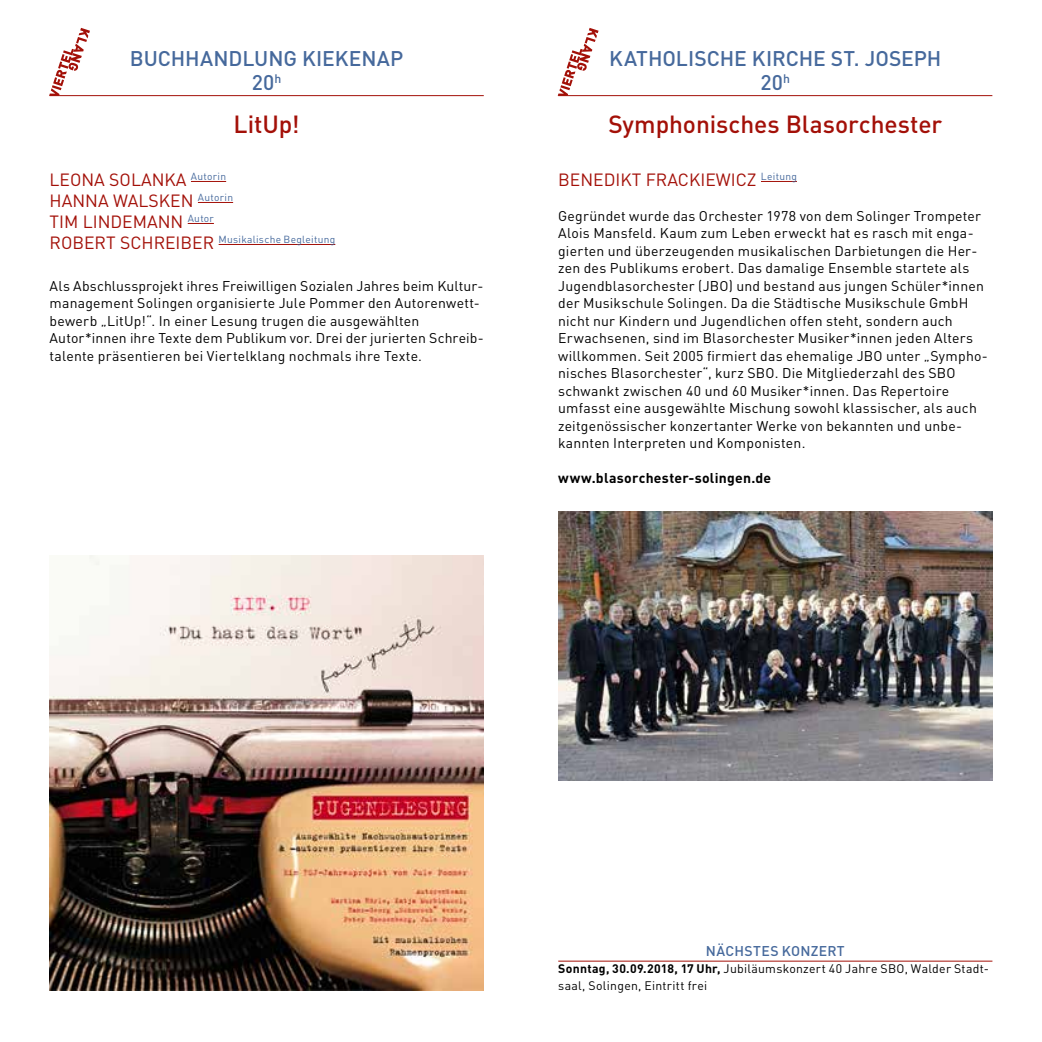
<style>
.page{position:relative;width:1042px;height:1042px;background:#fff}
.page>*{position:absolute;margin:0;border:0;box-sizing:border-box;transform-origin:0 0}
.t1{font:500 24.5px "DIN";letter-spacing:-.005em;color:#a31008}
.t2{font:500 21px/24.5px "DIN";color:#46699c;text-align:center}
.t3{font:17.5px/21px "DIN";color:#a31008}
.t4{font:14px/17.5px "DIN";letter-spacing:.015em;color:#000}
.t5{font:700 14px "DIN";letter-spacing:.02em;color:#000}
.t6{font:500 14px "DIN";letter-spacing:.015em;color:#46699c}
.t7{font:12.25px/16.6px "DIN";letter-spacing:.02em;color:#000}
.t8{font:10.15px "DIN";letter-spacing:.025em;color:#46699c}
.s1{font-size:17.5px;color:#a31008}
.s2{font-weight:700}
</style>
<div class="page">
<svg style="left:49px;top:28px;width:41px;height:68px"></svg>
<svg style="left:558px;top:28px;width:40px;height:67px"></svg>
<hr style="left:761px;top:181px;width:36px;height:1px;background:#a31008">
<hr style="left:558px;top:95px;width:434px;height:1px;background:#a31008">
<img style="left:558px;top:511px;width:434px;height:269px">
<hr style="left:558px;top:960px;width:434px;height:1px;background:#a31008">
<hr style="left:191px;top:181px;width:35px;height:1px;background:#a31008">
<hr style="left:198px;top:202px;width:35px;height:1px;background:#a31008">
<svg style="left:188px;top:223px;width:26px;height:1px"></svg>
<hr style="left:219px;top:244px;width:116px;height:1px;background:#a31008">
<img style="left:50px;top:555px;width:434px;height:436px">
<hr style="left:50px;top:95px;width:434px;height:1px;background:#a31008">
<h2 class="t2" style="left:130px;top:45px;width:275px">BUCHHANDLUNG KIEKENAP<br>20<sup>h</sup></h2>
<h1 class="t1" style="left:234px;top:109px;width:68px">LitUp!</h1>
<p class="t3" style="left:50px;top:168px;width:185px">LEONA SOLANKA <sup>Autorin<br></sup>HANNA WALSKEN <sup>Autorin<br></sup>TIM LINDEMANN <sup>Autor</sup></p>
<p class="t8" style="left:50px;top:233px;width:287px"><span class="s1">ROBERT SCHREIBER</span> Musikalische Begleitung</p>
<p class="t4" style="left:50px;top:276px;width:433px">Als Abschlussprojekt ihres Freiwilligen Sozialen Jahres beim Kultur&shy;management Solingen organisierte Jule Pommer den Autorenwett&shy;bewerb „LitUp!“. In einer Lesung trugen die ausgewählten Autor*innen ihre Texte dem Publikum vor. Drei der jurierten Schreib&shy;talente präsentieren bei Viertelklang nochmals ihre Texte.</p>
<h2 class="t2" style="left:609px;top:45px;width:334px">KATHOLISCHE KIRCHE ST. JOSEPH<br>20<sup>h</sup></h2>
<h1 class="t1" style="left:608px;top:109px;width:335px">Symphonisches Blasorchester</h1>
<p class="t3" style="left:558px;top:168px;width:240px">BENEDIKT FRACKIEWICZ <sup>Leitung</sup></p>
<p class="t4" style="left:558px;top:206px;width:431px">Gegründet wurde das Orchester 1978 von dem Solinger Trompeter Alois Mansfeld. Kaum zum Leben erweckt hat es rasch mit enga&shy;gierten und überzeugenden musikalischen Darbietungen die Her&shy;zen des Publikums erobert. Das damalige Ensemble startete als Jugendblasorchester (JBO) und bestand aus jungen Schüler*innen der Musikschule Solingen. Da die Städtische Musikschule GmbH nicht nur Kindern und Jugendlichen offen steht, sondern auch Erwachsenen, sind im Blasorchester Musiker*innen jeden Alters willkommen. Seit 2005 firmiert das ehemalige JBO unter „Sympho&shy;nisches Blasorchester“, kurz SBO. Die Mitgliederzahl des SBO schwankt zwischen 40 und 60 Musiker*innen. Das Repertoire umfasst eine ausgewählte Mischung sowohl klassischer, als auch zeitgenössischer konzertanter Werke von bekannten und unbe&shy;kannten Interpreten und Komponisten.</p>
<p class="t5" style="left:558px;top:469px;width:215px">www.blasorchester-solingen.de</p>
<p class="t6" style="left:706px;top:942px;width:140px">NÄCHSTES KONZERT</p>
<p class="t7" style="left:558px;top:960px;width:432px"><span class="s2">Sonntag, 30.09.2018, 17 Uhr,</span> Jubiläumskonzert 40 Jahre SBO, Walder Stadt&shy;saal, Solingen, Eintritt frei</p>
</div>
